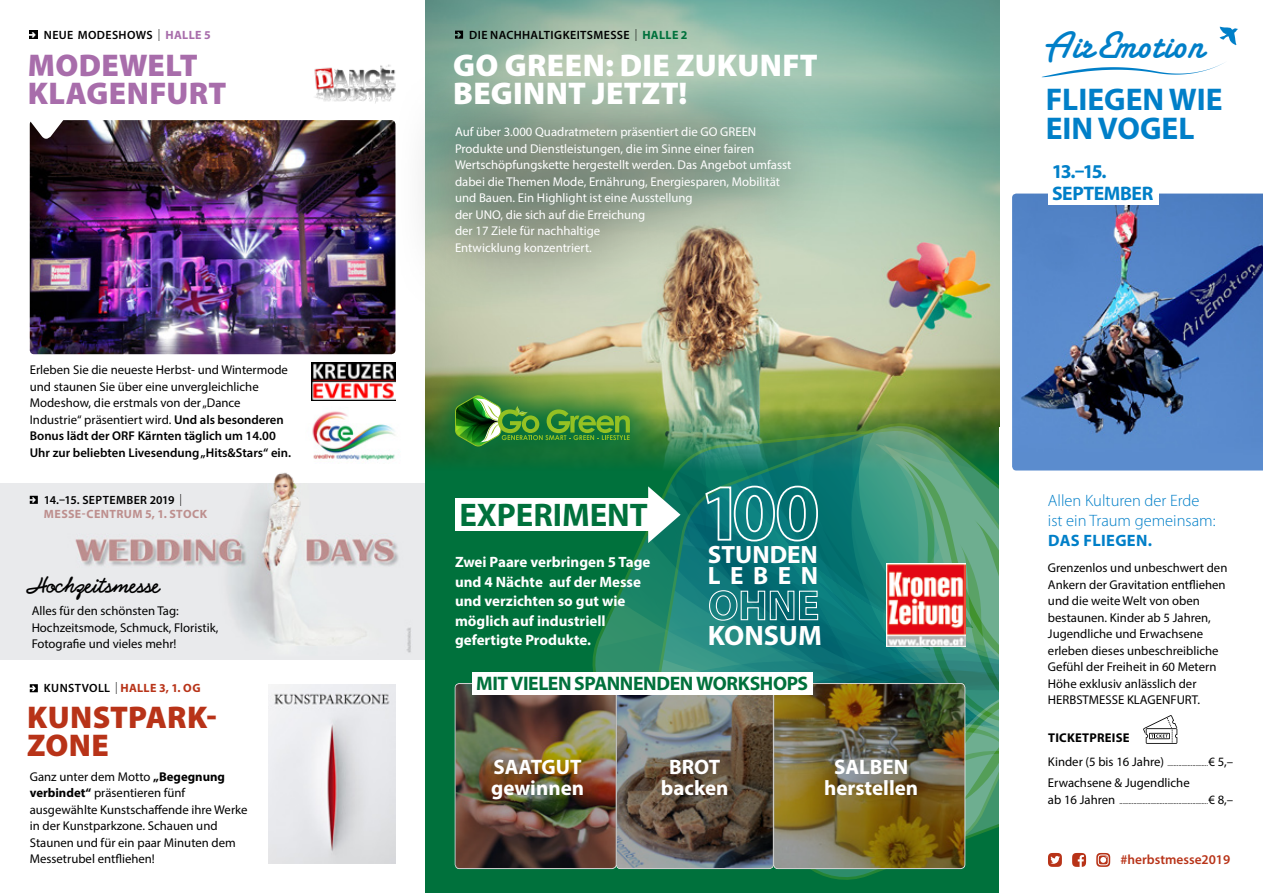
<style>
.page{position:relative;width:1263px;height:893px;background:#fff}
.page>*{position:absolute;margin:0;border:0;box-sizing:border-box;transform-origin:0 0}
.t1{font:41.1px "Santa Fe Let Plain";letter-spacing:.04em;color:#007fc8}
.t2{font:700 32.85px "Myriad Pro";color:#00713c}
.t3{font:900 31.5px/28.5px "Myriad Pro";letter-spacing:.01em;color:#fff}
.t4{font:900 31.5px/28.5px "Myriad Pro";letter-spacing:.01em;color:#a86dab}
.t5{font:700 31.5px/28.5px "Myriad Pro";color:#007fc8}
.t6{font:900 31.5px/28.5px "Myriad Pro";letter-spacing:.005em;color:#b83318}
.t7{font:700 28.2px "Myriad Pro";color:#fff}
.t8{font:700 25.2px "Myriad Pro";color:#fff}
.t9{font:700 24.15px "Abrazo Script S Si";color:#000}
.t10{font:700 21px/21px "Myriad Pro";color:#fff;text-align:center}
.t11{font:700 19.65px "Myriad Pro";letter-spacing:-.02em;color:#00713c}
.t12{font:700 19.65px/22.4px "Myriad Pro";letter-spacing:-.02em;color:#007fc8}
.t13{font:300 16.5px/19.8px "Myriad Pro";color:#007fc8}
.t14{font:700 16.5px "Myriad Pro";letter-spacing:.02em;color:#007fc8}
.t15{font:700 15px/19.5px "Myriad Pro";color:#fff}
.t16{font:600 13.35px "Myriad Pro";color:#b83318}
.t17{font:12.75px/16.5px "Myriad Pro";color:#000}
.t18{font:12.75px/16.5px "Myriad Pro";color:#fff}
.t19{font:700 12.75px "Myriad Pro";letter-spacing:.02em;color:#000}
.t20{font:600 12px "Myriad Pro";letter-spacing:.03em;color:#000}
.t21{font:700 12px/14.4px "Myriad Pro";letter-spacing:.03em;color:#bd8f8e}
.t22{font:700 12px "Myriad Pro";letter-spacing:.025em;color:#b83318}
.t23{font:7.5px "Myriad Pro";color:#000}
.s1{color:#fff}
.s2{font-weight:300}
.s3{font-weight:700;color:#a86dab}
.s4{font-weight:600}
.s5{font-weight:600;color:#000}
.s6{font-weight:300;color:#000}
.s7{font-weight:700}
.s8{font-weight:700;color:#00713c}
.s9{font-size:12.75px}
</style>
<div class="page">
<div style="left:425px;top:391px;width:574px;height:502px;background:#00713c"></div>
<img style="left:425px;top:171px;width:574px;height:224px">
<img style="left:425px;top:0;width:574px;height:171px">
<img style="left:0;top:483px;width:425px;height:176px">
<img style="left:30px;top:120px;width:365px;height:234px">
<svg style="left:29px;top:120px;width:39px;height:22px"></svg>
<div style="left:30px;top:31px;width:8px;height:8px;background:#000"></div>
<img style="left:312px;top:411px;width:83px;height:50px">
<img style="left:312px;top:363px;width:83px;height:37px">
<img style="left:314px;top:64px;width:81px;height:40px">
<svg style="left:395px;top:66px;width:449px;height:248px"></svg>
<svg style="left:455px;top:31px;width:8px;height:8px"></svg>
<svg style="left:425px;top:361px;width:240px;height:100px"></svg>
<svg style="left:30px;top:496px;width:8px;height:8px"></svg>
<svg style="left:30px;top:684px;width:8px;height:8px"></svg>
<img style="left:1012px;top:194px;width:251px;height:276px">
<div style="left:1048px;top:182px;width:110px;height:23px;background:#fff"></div>
<svg style="left:1219px;top:27px;width:19px;height:18px"></svg>
<svg style="left:1042px;top:62px;width:183px;height:15px"></svg>
<img style="left:455px;top:395px;width:655px;height:472px">
<svg style="left:1143px;top:715px;width:34px;height:29px"></svg>
<img style="left:213px;top:449px;width:134px;height:102px">
<img style="left:269px;top:684px;width:126px;height:179px">
<p class="t20" style="left:28px;top:27px;width:184px"><span class="s1">➜</span> NEUE MODESHOWS <span class="s2">|</span> <span class="s3">HALLE 5</span></p>
<h3 class="t4" style="left:28px;top:51px;width:200px">MODEWELT<br>KLAGENFURT</h3>
<p class="t17" style="left:30px;top:362px;width:263px">Erleben Sie die neueste Herbst- und Wintermode und staunen Sie über eine unvergleichliche Modeshow, die erstmals von der „Dance Industrie“ präsentiert wird. <span class="s4">Und als besonderen Bonus lädt der ORF Kärnten täglich um 14.00<br>Uhr zur beliebten Livesendung „Hits&amp;Stars“ ein.</span></p>
<p class="t21" style="left:44px;top:492px;width:165px"><span class="s5">14.–15. SEPTEMBER 2019</span> <span class="s6">|<br></span>MESSE-CENTRUM 5, 1. STOCK</p>
<h3 class="t9" style="left:27px;top:572px;width:135px">Hochzeitsmesse</h3>
<p class="t17" style="left:32px;top:602px;width:188px">Alles für den schönsten Tag:<br>Hochzeitsmode, Schmuck, Floristik,<br>Fotografie und vieles mehr!</p>
<p class="t22" style="left:44px;top:680px;width:158px"><span class="s5">KUNSTVOLL</span> <span class="s6">|</span> HALLE 3, 1. OG</p>
<h3 class="t6" style="left:27px;top:703px;width:191px">KUNSTPARK-<br>ZONE</h3>
<p class="t17" style="left:30px;top:768px;width:219px">Ganz unter dem Motto <span class="s7">„Begegnung verbindet“</span> präsentieren fünf ausgewählte Kunstschaffende ihre Werke in der Kunstparkzone. Schauen und Staunen und für ein paar Minuten dem Messetrubel entfliehen!</p>
<p class="t20" style="left:469px;top:27px;width:220px">DIE NACHHALTIGKEITSMESSE <span class="s2">|</span> <span class="s8">HALLE 2</span></p>
<h3 class="t3" style="left:453px;top:51px;width:366px">GO GREEN: DIE ZUKUNFT<br>BEGINNT JETZT!</h3>
<p class="t18" style="left:455px;top:123px;width:338px">Auf über 3.000 Quadratmetern präsentiert die GO GREEN Produkte und Dienstleistungen, die im Sinne einer fairen Wertschöpfungskette hergestellt werden. Das Angebot umfasst dabei die Themen Mode, Ernährung, Energiesparen, Mobilität und Bauen. Ein Highlight ist eine Ausstellung<br>der UNO, die sich auf die Erreichung<br>der 17 Ziele für nachhaltige<br>Entwicklung konzentriert.</p>
<h2 class="t2" style="left:459px;top:494px;width:190px">EXPERIMENT</h2>
<p class="t15" style="left:455px;top:552px;width:197px">Zwei Paare verbringen 5 Tage und 4 Nächte auf der Messe und verzichten so gut wie möglich auf industriell gefertigte Produkte.</p>
<h3 class="t8" style="left:708px;top:538px;width:112px">STUNDEN</h3>
<h3 class="t8" style="left:708px;top:559px;width:112px">LEBEN</h3>
<h3 class="t7" style="left:708px;top:617px;width:115px">KONSUM</h3>
<h3 class="t11" style="left:476px;top:670px;width:334px">MIT VIELEN SPANNENDEN WORKSHOPS</h3>
<h3 class="t10" style="left:491px;top:756px;width:94px;text-align:left">SAATGUT gewinnen</h3>
<h3 class="t10" style="left:661px;top:756px;width:69px">BROT backen</h3>
<h3 class="t10" style="left:824px;top:756px;width:96px">SALBEN herstellen</h3>
<h1 class="t1" style="left:1042px;top:31px;width:162px">AirEmotion</h1>
<h3 class="t5" style="left:1046px;top:84px;width:178px">FLIEGEN WIE<br>EIN VOGEL</h3>
<h3 class="t12" style="left:1052px;top:159px;width:103px">13.–15.<br>SEPTEMBER</h3>
<p class="t13" style="left:1048px;top:491px;width:169px">Allen Kulturen der Erde ist ein Traum gemeinsam:</p>
<p class="t14" style="left:1048px;top:529px;width:105px">DAS FLIEGEN.</p>
<p class="t17" style="left:1048px;top:559px;width:181px">Grenzenlos und unbeschwert den<br>Ankern der Gravitation entfliehen und die weite Welt von oben bestaunen. Kinder ab 5 Jahren,<br>Jugendliche und Erwachsene erleben dieses unbeschreibliche<br>Gefühl der Freiheit in 60 Metern<br>Höhe exklusiv anlässlich der<br>HERBSTMESSE KLAGENFURT.</p>
<p class="t19" style="left:1048px;top:729px;width:83px">TICKETPREISE</p>
<p class="t23" style="left:1048px;top:759px;width:187px"><span class="s9">Kinder (5 bis 16 Jahre)</span> ..........................<span class="s9">€ 5,–</span></p>
<p class="t17" style="left:1048px;top:774px;width:143px">Erwachsene &amp; Jugendliche</p>
<p class="t23" style="left:1048px;top:796px;width:187px"><span class="s9">ab 16 Jahren</span> .........................................................<span class="s9">€ 8,–</span></p>
<p class="t16" style="left:1120px;top:851px;width:111px">#herbstmesse2019</p>
</div>
